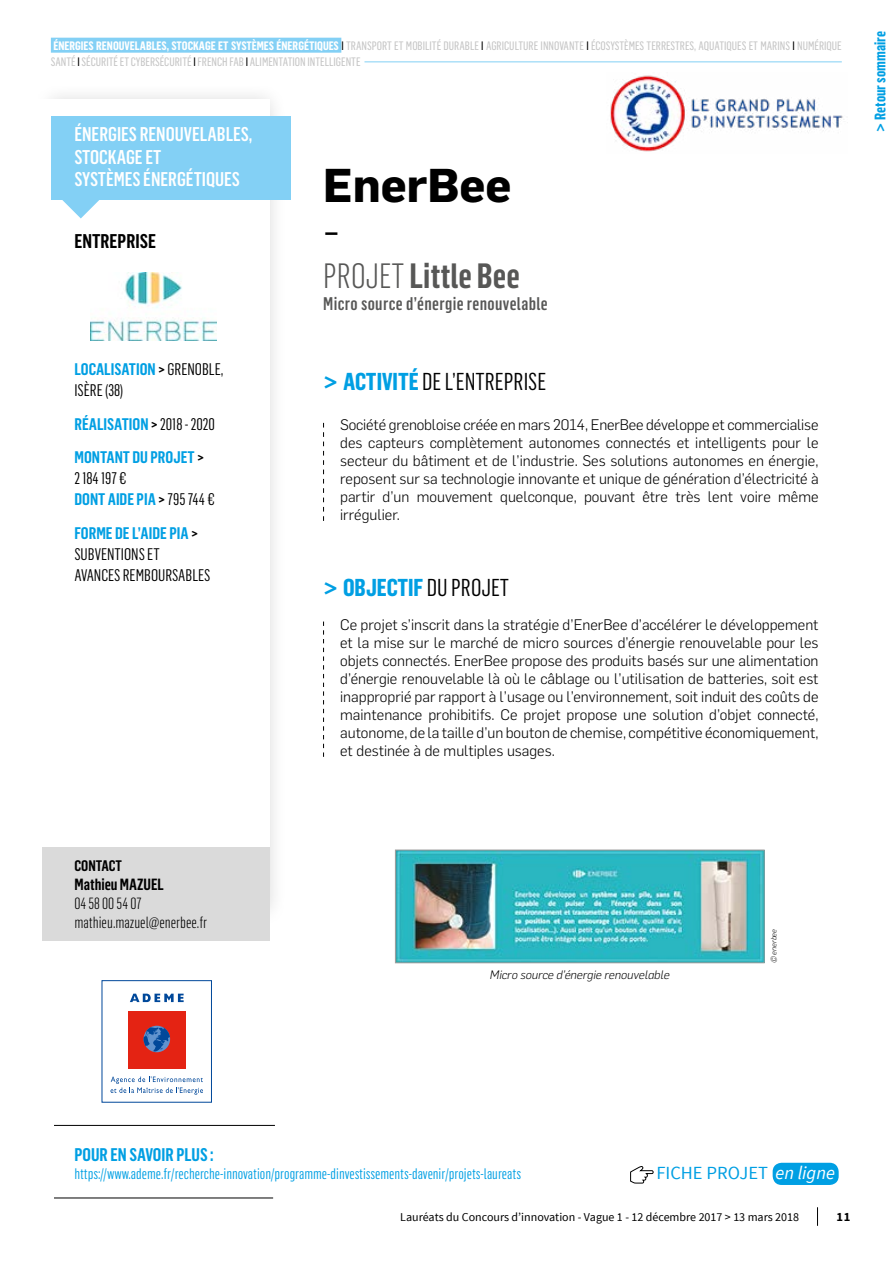
<style>
.page{position:relative;width:893px;height:1263px;background:#fff}
.page>*{position:absolute;margin:0;border:0;box-sizing:border-box;transform-origin:0 0}
.t1{font:300 47.1px "Flama";color:#000}
.t2{font:700 46.5px "Flama";color:#000}
.t3{font:600 34.5px "Flama Condensed";color:#575756}
.t4{font:24px "Flama Condensed";color:#000}
.t5{font:700 24px "Flama Condensed";color:#009fe3}
.t6{font:500 19.5px/22.5px "Flama Condensed";color:#fff}
.t7{font:600 19.5px "Flama Condensed";color:#000}
.t8{font:18.45px "Source Sans Pro";color:#009fe3}
.t9{font:500 18px "Flama Condensed";letter-spacing:.02em;color:#575756}
.t10{font:600 18px "Flama Condensed";color:#009fe3}
.t11{font:16.5px/21px "Flama Condensed";color:#000}
.t12{font:600 16.5px/33.8px "Flama Condensed";color:#009fe3}
.t13{font:300 15.9px/19px "Flama Condensed";color:#000}
.t14{font:600 15.9px "Flama Condensed";color:#000}
.t15{font:300 15px/18px "Flama";color:#000;text-align:justify}
.t16{font:15px "Flama Condensed";color:#009fe3}
.t17{font:700 15px "Flama Condensed";color:#009fe3}
.t18{font:600 15px "Flama Condensed";letter-spacing:-.005em;color:#000}
.t19{font:700 12.6px "Source Sans Pro";color:#000}
.t20{font:12px/16.5px "Flama Condensed Basic";color:#c6c6c6}
.t21{font:12px "Source Sans Pro";color:#000}
.t22{font:italic 300 12px "Flama";color:#000}
.t23{font:italic 300 7.5px "Flama";color:#000}
.s1{font-family:"Flama Condensed";font-weight:700;color:#fff}
.s2{color:#000}
.s3{font-weight:600;color:#009fe3}
.s4{font-weight:600}
.s5{font-weight:400;color:#000}
.s6{font-weight:300}
.s7{font-family:"Flama";font-weight:700;color:#009fe3}
.s8{font-weight:700;color:#009fe3}
.s9{font-family:"Flama"}
.s10{font-style:italic;color:#fff}
</style>
<div class="page">
<svg style="left:817px;top:1207px;width:1px;height:19px"></svg>
<div style="left:33px;top:82px;width:255px;height:847px;background:#fbfbfb"></div>
<div style="left:0;top:100px;width:270px;height:1163px;background:#fff"></div>
<svg style="left:323px;top:423px;width:1px;height:98px"></svg>
<svg style="left:323px;top:621px;width:1px;height:136px"></svg>
<div style="left:773px;top:1163px;width:66px;height:22px;background:#009fe3;border-radius:9px"></div>
<svg style="left:630px;top:1166px;width:24px;height:18px"></svg>
<hr style="left:54px;top:1125px;width:221px;height:1px;background:#000">
<hr style="left:54px;top:1197px;width:219px;height:1px;background:#000">
<div style="left:51px;top:116px;width:239px;height:83px;background:#83d0f5"></div>
<div style="left:43px;top:848px;width:227px;height:93px;background:#dadada"></div>
<svg style="left:62px;top:199px;width:38px;height:19px"></svg>
<div style="left:102px;top:980px;width:110px;height:122px;border:1px solid #00489a"></div>
<div style="left:128px;top:1011px;width:58px;height:57px;background:#e42313"></div>
<svg style="left:144px;top:1026px;width:26px;height:26px"></svg>
<svg style="left:130px;top:994px;width:54px;height:8px"></svg>
<svg style="left:111px;top:1076px;width:92px;height:19px"></svg>
<img style="left:397px;top:852px;width:366px;height:109px">
<div style="left:395px;top:850px;width:370px;height:113px;border:1px solid #9d9d9c"></div>
<div style="left:51px;top:38px;width:290px;height:15px;background:#83d0f5"></div>
<hr style="left:364px;top:61px;width:478px;height:1px;background:#83d0f5">
<img style="left:91px;top:272px;width:125px;height:68px">
<img style="left:610px;top:75px;width:234px;height:77px">
<p class="t20" style="left:51px;top:37px;width:792px"><span class="s1">ÉNERGIES RENOUVELABLES, STOCKAGE ET SYSTÈMES ÉNERGÉTIQUES</span> <span class="s2">I</span> TRANSPORT ET MOBILITÉ DURABLE <span class="s2">I</span> AGRICULTURE INNOVANTE <span class="s2">I</span> ÉCOSYSTÈMES TERRESTRES, AQUATIQUES ET MARINS <span class="s2">I</span> NUMÉRIQUE<br>SANTÉ <span class="s2">I</span> SÉCURITÉ ET CYBERSÉCURITÉ <span class="s2">I</span> FRENCH FAB <span class="s2">I</span> ALIMENTATION INTELLIGENTE</p>
<h3 class="t6" style="left:74px;top:123px;width:179px">ÉNERGIES RENOUVELABLES,<br>STOCKAGE ET<br>SYSTÈMES ÉNERGÉTIQUES</h3>
<h3 class="t7" style="left:74px;top:228px;width:83px">ENTREPRISE</h3>
<p class="t11" style="left:74px;top:358px;width:151px"><span class="s3">LOCALISATION</span> <span class="s4">&gt;</span> GRENOBLE,<br>ISÈRE (38)</p>
<p class="t12" style="left:74px;top:406px;width:142px">RÉALISATION <span class="s2">&gt;</span> <span class="s5">2018 - 2020<br></span>MONTANT DU PROJET <span class="s2">&gt;</span></p>
<p class="t11" style="left:74px;top:468px;width:142px">2 184 197 €<br><span class="s3">DONT AIDE PIA</span> <span class="s4">&gt;</span> 795 744 €</p>
<p class="t11" style="left:74px;top:522px;width:137px"><span class="s3">FORME DE L’AIDE PIA</span> <span class="s4">&gt;<br></span>SUBVENTIONS ET<br>AVANCES REMBOURSABLES</p>
<h2 class="t2" style="left:323px;top:152px;width:190px">EnerBee</h2>
<h1 class="t1" style="left:323px;top:198px;width:18px">-</h1>
<h3 class="t3" style="left:323px;top:254px;width:198px"><span class="s6">PROJET</span> Little Bee</h3>
<p class="t9" style="left:323px;top:292px;width:226px">Micro source d’énergie renouvelable</p>
<h3 class="t4" style="left:323px;top:367px;width:224px"><span class="s7">&gt;</span> <span class="s8">ACTIVITÉ</span> DE L’ENTREPRISE</h3>
<p class="t15" style="left:340px;top:415px;width:480px">Société grenobloise créée en mars 2014, EnerBee développe et commercialise des capteurs complètement autonomes connectés et intelligents pour le secteur du bâtiment et de l’industrie. Ses solutions autonomes en énergie, reposent sur sa technologie innovante et unique de génération d’électricité à partir d’un mouvement quelconque, pouvant être très lent voire même irrégulier.</p>
<h3 class="t5" style="left:323px;top:572px;width:187px"><span class="s9">&gt;</span> OBJECTIF <span class="s5">DU PROJET</span></h3>
<p class="t15" style="left:340px;top:615px;width:480px">Ce projet s’inscrit dans la stratégie d’EnerBee d’accélérer le développement et la mise sur le marché de micro sources d’énergie renouvelable pour les objets connectés. EnerBee propose des produits basés sur une alimentation d’énergie renouvelable là où le câblage ou l’utilisation de batteries, soit est inapproprié par rapport à l’usage ou l’environnement, soit induit des coûts de maintenance prohibitifs. Ce projet propose une solution d’objet connecté, autonome, de la taille d’un bouton de chemise, compétitive économiquement, et destinée à de multiples usages.</p>
<p class="t17" style="left:871px;top:132px;width:103px;rotate:-90deg"><span class="s9">&gt;</span> Retour sommaire</p>
<p class="t18" style="left:74px;top:856px;width:49px">CONTACT</p>
<p class="t14" style="left:74px;top:874px;width:91px">Mathieu MAZUEL</p>
<p class="t13" style="left:74px;top:893px;width:134px">04 58 00 54 07 mathieu.mazuel@enerbee.fr</p>
<p class="t22" style="left:490px;top:967px;width:181px">Micro source d’énergie renouvelable</p>
<p class="t23" style="left:769px;top:963px;width:36px;rotate:-90deg">© enerbee</p>
<p class="t10" style="left:74px;top:1143px;width:141px">POUR EN SAVOIR PLUS :</p>
<p class="t16" style="left:74px;top:1164px;width:448px">https://www.ademe.fr/recherche-innovation/programme-dinvestissements-davenir/projets-laureats</p>
<p class="t8" style="left:656px;top:1161px;width:180px">FICHE PROJET <span class="s10">en ligne</span></p>
<p class="t21" style="left:400px;top:1209px;width:400px">Lauréats du Concours d’innovation - Vague 1 - 12 décembre 2017 &gt; 13 mars 2018</p>
<p class="t19" style="left:837px;top:1209px;width:15px">11</p>
</div>
